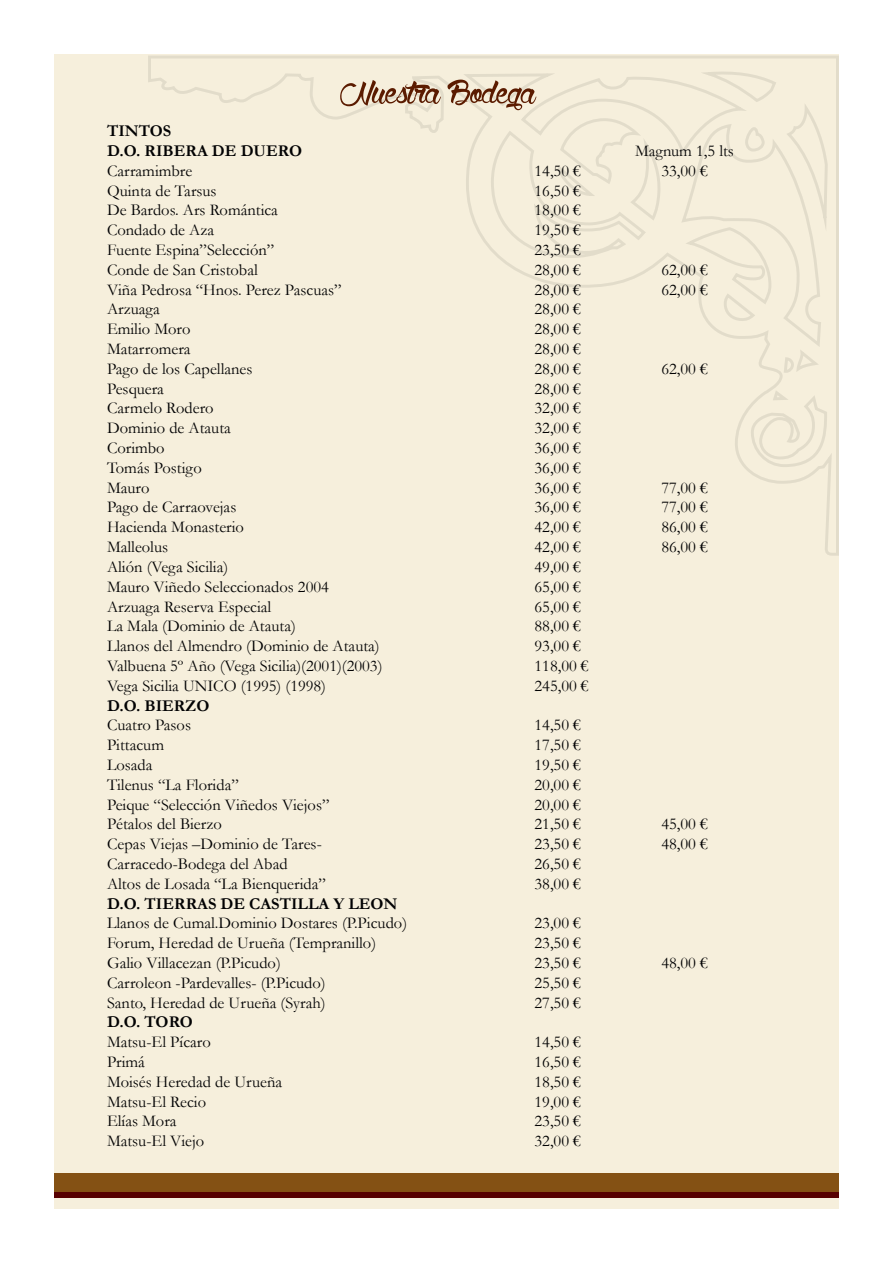
<style>
.page{position:relative;width:893px;height:1263px;background:#fff}
.page>*{position:absolute;margin:0;border:0;box-sizing:border-box;transform-origin:0 0}
.t1{font:54px "Wolfinthe City";color:#5b1b00}
.t2{font:16.5px "Garamond";color:#020203}
.t3{font:700 16.5px/19.8px "Garamond";color:#020203}
</style>
<div class="page">
<div style="left:54px;top:55px;width:785px;height:1154px;background:#f6efdc"></div>
<svg style="left:147px;top:54px;width:692px;height:502px"></svg>
<div style="left:54px;top:1192px;width:785px;height:5px;background:#570000"></div>
<div style="left:54px;top:1173px;width:785px;height:19px;background:#845114"></div>
<p class="t3" style="left:107px;top:121px;width:197px">TINTOS<br>D.O. RIBERA DE DUERO</p>
<h1 class="t1" style="left:340px;top:53px;width:197px">Nuestra Bodega</h1>
<p class="t2" style="left:635px;top:141px;width:100px">Magnum 1,5 lts</p>
<p class="t2" style="left:107px;top:161px;width:87px">Carramimbre</p>
<p class="t2" style="left:534px;top:161px;width:48px">14,50 €</p>
<p class="t2" style="left:661px;top:161px;width:48px">33,00 €</p>
<p class="t2" style="left:107px;top:181px;width:111px">Quinta de Tarsus</p>
<p class="t2" style="left:534px;top:181px;width:48px">16,50 €</p>
<p class="t2" style="left:107px;top:200px;width:173px">De Bardos. Ars Romántica</p>
<p class="t2" style="left:534px;top:200px;width:48px">18,00 €</p>
<p class="t2" style="left:107px;top:220px;width:109px">Condado de Aza</p>
<p class="t2" style="left:534px;top:220px;width:48px">19,50 €</p>
<p class="t2" style="left:107px;top:240px;width:169px">Fuente Espina”Selección”</p>
<p class="t2" style="left:534px;top:240px;width:48px">23,50 €</p>
<p class="t2" style="left:107px;top:260px;width:152px">Conde de San Cristobal</p>
<p class="t2" style="left:534px;top:260px;width:48px">28,00 €</p>
<p class="t2" style="left:661px;top:260px;width:48px">62,00 €</p>
<p class="t2" style="left:107px;top:280px;width:236px">Viña Pedrosa “Hnos. Perez Pascuas”</p>
<p class="t2" style="left:534px;top:280px;width:48px">28,00 €</p>
<p class="t2" style="left:661px;top:280px;width:48px">62,00 €</p>
<p class="t2" style="left:107px;top:299px;width:54px">Arzuaga</p>
<p class="t2" style="left:534px;top:299px;width:48px">28,00 €</p>
<p class="t2" style="left:107px;top:319px;width:85px">Emilio Moro</p>
<p class="t2" style="left:534px;top:319px;width:48px">28,00 €</p>
<p class="t2" style="left:107px;top:339px;width:85px">Matarromera</p>
<p class="t2" style="left:534px;top:339px;width:48px">28,00 €</p>
<p class="t2" style="left:107px;top:359px;width:147px">Pago de los Capellanes</p>
<p class="t2" style="left:534px;top:359px;width:48px">28,00 €</p>
<p class="t2" style="left:661px;top:359px;width:48px">62,00 €</p>
<p class="t2" style="left:107px;top:379px;width:58px">Pesquera</p>
<p class="t2" style="left:534px;top:379px;width:48px">28,00 €</p>
<p class="t2" style="left:107px;top:398px;width:108px">Carmelo Rodero</p>
<p class="t2" style="left:534px;top:398px;width:48px">32,00 €</p>
<p class="t2" style="left:107px;top:418px;width:125px">Dominio de Atauta</p>
<p class="t2" style="left:534px;top:418px;width:48px">32,00 €</p>
<p class="t2" style="left:107px;top:438px;width:59px">Corimbo</p>
<p class="t2" style="left:534px;top:438px;width:48px">36,00 €</p>
<p class="t2" style="left:107px;top:458px;width:96px">Tomás Postigo</p>
<p class="t2" style="left:534px;top:458px;width:48px">36,00 €</p>
<p class="t2" style="left:107px;top:478px;width:44px">Mauro</p>
<p class="t2" style="left:534px;top:478px;width:48px">36,00 €</p>
<p class="t2" style="left:661px;top:478px;width:48px">77,00 €</p>
<p class="t2" style="left:107px;top:497px;width:131px">Pago de Carraovejas</p>
<p class="t2" style="left:534px;top:497px;width:48px">36,00 €</p>
<p class="t2" style="left:661px;top:497px;width:48px">77,00 €</p>
<p class="t2" style="left:107px;top:517px;width:138px">Hacienda Monasterio</p>
<p class="t2" style="left:534px;top:517px;width:48px">42,00 €</p>
<p class="t2" style="left:661px;top:517px;width:48px">86,00 €</p>
<p class="t2" style="left:107px;top:537px;width:63px">Malleolus</p>
<p class="t2" style="left:534px;top:537px;width:48px">42,00 €</p>
<p class="t2" style="left:661px;top:537px;width:48px">86,00 €</p>
<p class="t2" style="left:107px;top:557px;width:123px">Alión (Vega Sicilia)</p>
<p class="t2" style="left:534px;top:557px;width:48px">49,00 €</p>
<p class="t2" style="left:107px;top:577px;width:223px">Mauro Viñedo Seleccionados 2004</p>
<p class="t2" style="left:534px;top:577px;width:48px">65,00 €</p>
<p class="t2" style="left:107px;top:596px;width:166px">Arzuaga Reserva Especial</p>
<p class="t2" style="left:534px;top:596px;width:48px">65,00 €</p>
<p class="t2" style="left:107px;top:616px;width:190px">La Mala (Dominio de Atauta)</p>
<p class="t2" style="left:534px;top:616px;width:48px">88,00 €</p>
<p class="t2" style="left:107px;top:636px;width:274px">Llanos del Almendro (Dominio de Atauta)</p>
<p class="t2" style="left:534px;top:636px;width:48px">93,00 €</p>
<p class="t2" style="left:107px;top:656px;width:277px">Valbuena 5º Año (Vega Sicilia)(2001)(2003)</p>
<p class="t2" style="left:534px;top:656px;width:56px">118,00 €</p>
<p class="t2" style="left:107px;top:676px;width:221px">Vega Sicilia UNICO (1995) (1998)</p>
<p class="t2" style="left:534px;top:676px;width:56px">245,00 €</p>
<p class="t3" style="left:107px;top:695px;width:104px">D.O. BIERZO</p>
<p class="t2" style="left:107px;top:715px;width:86px">Cuatro Pasos</p>
<p class="t2" style="left:534px;top:715px;width:48px">14,50 €</p>
<p class="t2" style="left:107px;top:735px;width:59px">Pittacum</p>
<p class="t2" style="left:534px;top:735px;width:48px">17,50 €</p>
<p class="t2" style="left:107px;top:755px;width:47px">Losada</p>
<p class="t2" style="left:534px;top:755px;width:48px">19,50 €</p>
<p class="t2" style="left:107px;top:775px;width:133px">Tilenus “La Florida”</p>
<p class="t2" style="left:534px;top:775px;width:48px">20,00 €</p>
<p class="t2" style="left:107px;top:794px;width:224px">Peique “Selección Viñedos Viejos”</p>
<p class="t2" style="left:534px;top:794px;width:48px">20,00 €</p>
<p class="t2" style="left:107px;top:814px;width:116px">Pétalos del Bierzo</p>
<p class="t2" style="left:534px;top:814px;width:48px">21,50 €</p>
<p class="t2" style="left:661px;top:814px;width:48px">45,00 €</p>
<p class="t2" style="left:107px;top:834px;width:216px">Cepas Viejas –Dominio de Tares-</p>
<p class="t2" style="left:534px;top:834px;width:48px">23,50 €</p>
<p class="t2" style="left:661px;top:834px;width:48px">48,00 €</p>
<p class="t2" style="left:107px;top:854px;width:182px">Carracedo-Bodega del Abad</p>
<p class="t2" style="left:534px;top:854px;width:48px">26,50 €</p>
<p class="t2" style="left:107px;top:874px;width:220px">Altos de Losada “La Bienquerida”</p>
<p class="t2" style="left:534px;top:874px;width:48px">38,00 €</p>
<p class="t3" style="left:107px;top:893px;width:292px">D.O. TIERRAS DE CASTILLA Y LEON</p>
<p class="t2" style="left:107px;top:913px;width:302px">Llanos de Cumal.Dominio Dostares (P.Picudo)</p>
<p class="t2" style="left:534px;top:913px;width:48px">23,00 €</p>
<p class="t2" style="left:107px;top:933px;width:271px">Forum, Heredad de Urueña (Tempranillo)</p>
<p class="t2" style="left:534px;top:933px;width:48px">23,50 €</p>
<p class="t2" style="left:107px;top:953px;width:175px">Galio Villacezan (P.Picudo)</p>
<p class="t2" style="left:534px;top:953px;width:48px">23,50 €</p>
<p class="t2" style="left:661px;top:953px;width:48px">48,00 €</p>
<p class="t2" style="left:107px;top:973px;width:220px">Carroleon -Pardevalles- (P.Picudo)</p>
<p class="t2" style="left:534px;top:973px;width:48px">25,50 €</p>
<p class="t2" style="left:107px;top:992px;width:220px">Santo, Heredad de Urueña (Syrah)</p>
<p class="t2" style="left:534px;top:992px;width:48px">27,50 €</p>
<p class="t3" style="left:107px;top:1012px;width:87px">D.O. TORO</p>
<p class="t2" style="left:107px;top:1032px;width:105px">Matsu-El Pícaro</p>
<p class="t2" style="left:534px;top:1032px;width:48px">14,50 €</p>
<p class="t2" style="left:107px;top:1052px;width:39px">Primá</p>
<p class="t2" style="left:534px;top:1052px;width:48px">16,50 €</p>
<p class="t2" style="left:107px;top:1072px;width:177px">Moisés Heredad de Urueña</p>
<p class="t2" style="left:534px;top:1072px;width:48px">18,50 €</p>
<p class="t2" style="left:107px;top:1091px;width:101px">Matsu-El Recio</p>
<p class="t2" style="left:534px;top:1091px;width:48px">19,00 €</p>
<p class="t2" style="left:107px;top:1111px;width:71px">Elías Mora</p>
<p class="t2" style="left:534px;top:1111px;width:48px">23,50 €</p>
<p class="t2" style="left:107px;top:1131px;width:99px">Matsu-El Viejo</p>
<p class="t2" style="left:534px;top:1131px;width:48px">32,00 €</p>
</div>
